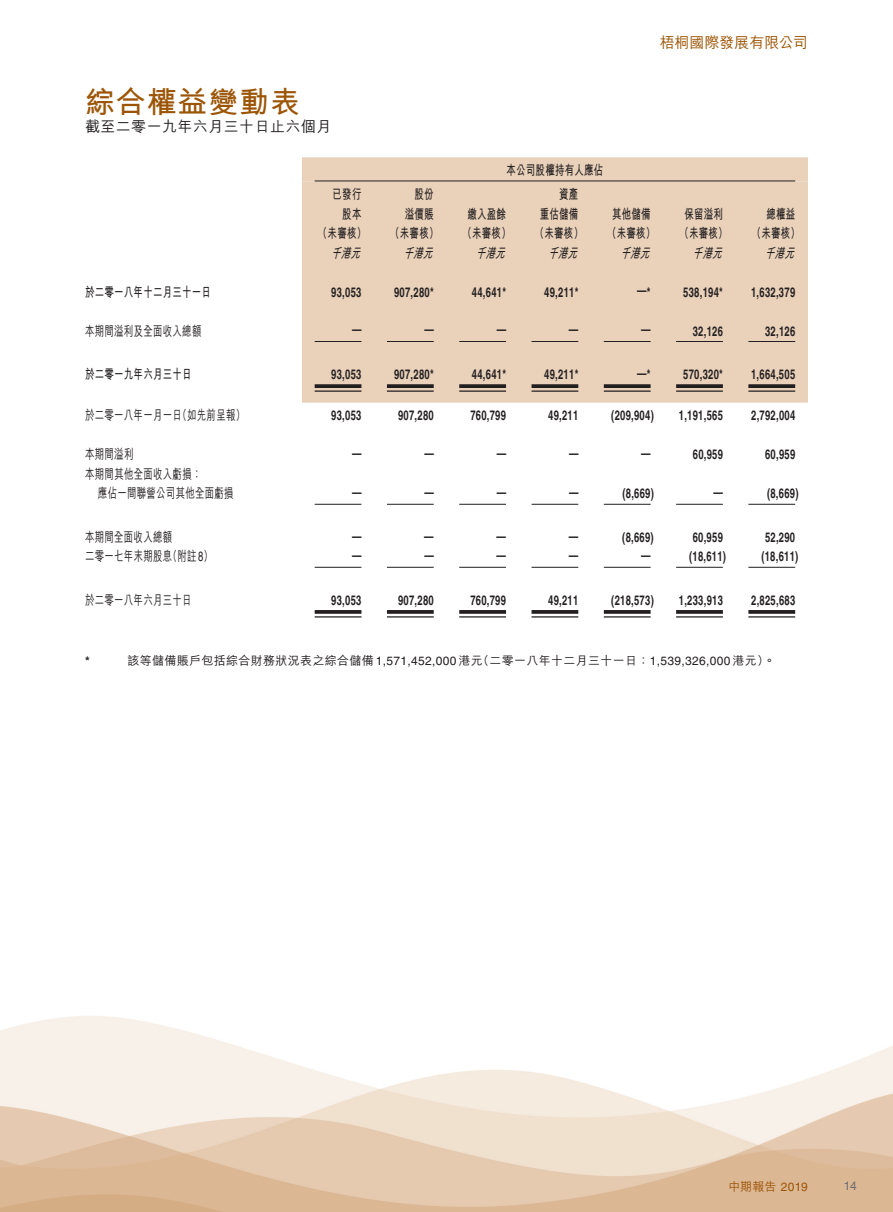
<style>
.page{position:relative;width:893px;height:1212px;background:#fff}
.page>*{position:absolute;margin:0;border:0;box-sizing:border-box;transform-origin:0 0}
.t1{font:700 30px "M Hei HK";letter-spacing:.03em;color:#9c5506}
.t2{font:500 15px "M Hei HK";letter-spacing:.03em;color:#231f20}
.t3{font:500 15px "M Hei HK";letter-spacing:-.005em;color:#9c5506}
.t4{font:700 13.5px "Helvetica";letter-spacing:.03em;color:#231f20;scale:.7 1}
.t5{font:700 13.5px/24px "M Hei HK";letter-spacing:.03em;color:#231f20;scale:.7 1}
.t6{font:500 13.5px/19.5px "M Hei HK";letter-spacing:.03em;color:#231f20;scale:.7 1}
.t7{font:italic 700 13.5px "M Hei HK";color:#231f20;scale:.7 1}
.t8{font:500 12px "M Hei HK";letter-spacing:.03em;color:#231f20}
.t9{font:500 12px "M Hei HK";color:#9c5506}
.t10{font:12px "Helvetica";color:#6c6d70}
.t11{font:700 12px "Helvetica";color:#231f20}
.s1{font-family:"Helvetica";font-weight:400}
</style>
<div class="page">
<svg style="left:302px;top:157px;width:506px;height:24px;background:#e5cdb7"></svg>
<div style="left:302px;top:181px;width:506px;height:222px;background:#e9d1ba"></div>
<hr style="left:315px;top:181px;width:480px;height:1px;background:#231f20">
<hr style="left:315px;top:341px;width:46px;height:1px;background:#231f20">
<hr style="left:387px;top:341px;width:47px;height:1px;background:#231f20">
<hr style="left:459px;top:341px;width:47px;height:1px;background:#231f20">
<hr style="left:531px;top:341px;width:47px;height:1px;background:#231f20">
<hr style="left:604px;top:341px;width:47px;height:1px;background:#231f20">
<hr style="left:676px;top:341px;width:47px;height:1px;background:#231f20">
<hr style="left:748px;top:341px;width:47px;height:1px;background:#231f20">
<svg style="left:315px;top:384px;width:46px;height:4px"></svg>
<hr style="left:315px;top:390px;width:46px;height:2px;background:#231f20">
<svg style="left:387px;top:384px;width:47px;height:4px"></svg>
<hr style="left:387px;top:390px;width:47px;height:2px;background:#231f20">
<svg style="left:459px;top:384px;width:47px;height:4px"></svg>
<hr style="left:459px;top:390px;width:47px;height:2px;background:#231f20">
<svg style="left:531px;top:384px;width:47px;height:4px"></svg>
<hr style="left:531px;top:390px;width:47px;height:2px;background:#231f20">
<svg style="left:604px;top:384px;width:47px;height:4px"></svg>
<hr style="left:604px;top:390px;width:47px;height:2px;background:#231f20">
<svg style="left:676px;top:384px;width:47px;height:4px"></svg>
<hr style="left:676px;top:390px;width:47px;height:2px;background:#231f20">
<svg style="left:748px;top:384px;width:47px;height:4px"></svg>
<hr style="left:748px;top:390px;width:47px;height:2px;background:#231f20">
<hr style="left:315px;top:504px;width:46px;height:1px;background:#231f20">
<hr style="left:387px;top:504px;width:47px;height:1px;background:#231f20">
<hr style="left:459px;top:504px;width:47px;height:1px;background:#231f20">
<hr style="left:531px;top:504px;width:47px;height:1px;background:#231f20">
<hr style="left:604px;top:504px;width:47px;height:1px;background:#231f20">
<hr style="left:676px;top:504px;width:47px;height:1px;background:#231f20">
<hr style="left:748px;top:504px;width:47px;height:1px;background:#231f20">
<hr style="left:315px;top:567px;width:46px;height:1px;background:#231f20">
<hr style="left:387px;top:567px;width:47px;height:1px;background:#231f20">
<hr style="left:459px;top:567px;width:47px;height:1px;background:#231f20">
<hr style="left:531px;top:567px;width:47px;height:1px;background:#231f20">
<hr style="left:604px;top:567px;width:47px;height:1px;background:#231f20">
<hr style="left:676px;top:567px;width:47px;height:1px;background:#231f20">
<hr style="left:748px;top:567px;width:47px;height:1px;background:#231f20">
<svg style="left:315px;top:610px;width:46px;height:4px"></svg>
<hr style="left:315px;top:616px;width:46px;height:1px;background:#231f20">
<svg style="left:387px;top:610px;width:47px;height:4px"></svg>
<hr style="left:387px;top:616px;width:47px;height:1px;background:#231f20">
<svg style="left:459px;top:610px;width:47px;height:4px"></svg>
<hr style="left:459px;top:616px;width:47px;height:1px;background:#231f20">
<svg style="left:531px;top:610px;width:47px;height:4px"></svg>
<hr style="left:531px;top:616px;width:47px;height:1px;background:#231f20">
<svg style="left:604px;top:610px;width:47px;height:4px"></svg>
<hr style="left:604px;top:616px;width:47px;height:1px;background:#231f20">
<svg style="left:676px;top:610px;width:47px;height:4px"></svg>
<hr style="left:676px;top:616px;width:47px;height:1px;background:#231f20">
<svg style="left:748px;top:610px;width:47px;height:4px"></svg>
<hr style="left:748px;top:616px;width:47px;height:1px;background:#231f20">
<p class="t3" style="left:660px;top:32px;width:150px">梧桐國際發展有限公司</p>
<h1 class="t1" style="left:85px;top:80px;width:217px">綜合權益變動表</h1>
<p class="t2" style="left:85px;top:116px;width:248px">截至二零一九年六月三十日止六個月</p>
<p class="t5" style="left:333px;top:181px;width:43px">已發行</p>
<p class="t5" style="left:415px;top:181px;width:29px">股份</p>
<p class="t5" style="left:559px;top:157px;width:65px;text-indent:-53px">本公司股權持有人應佔資產</p>
<p class="t5" style="left:342px;top:201px;width:29px">股本</p>
<p class="t5" style="left:405px;top:201px;width:43px">溢價賬</p>
<p class="t5" style="left:467px;top:201px;width:57px">繳入盈餘</p>
<p class="t5" style="left:540px;top:201px;width:57px">重估儲備</p>
<p class="t5" style="left:612px;top:201px;width:57px">其他儲備</p>
<p class="t5" style="left:684px;top:201px;width:57px">保留溢利</p>
<p class="t5" style="left:766px;top:201px;width:43px">總權益</p>
<p class="t5" style="left:318px;top:220px;width:71px">（未審核）</p>
<p class="t5" style="left:390px;top:220px;width:71px">（未審核）</p>
<p class="t5" style="left:462px;top:220px;width:71px">（未審核）</p>
<p class="t5" style="left:535px;top:220px;width:71px">（未審核）</p>
<p class="t5" style="left:607px;top:220px;width:71px">（未審核）</p>
<p class="t5" style="left:679px;top:220px;width:71px">（未審核）</p>
<p class="t5" style="left:752px;top:220px;width:71px">（未審核(</p>
<p class="t7" style="left:331px;top:243px;width:49px">千港元</p>
<p class="t7" style="left:403px;top:243px;width:49px">千港元</p>
<p class="t7" style="left:476px;top:243px;width:49px">千港元</p>
<p class="t7" style="left:548px;top:243px;width:49px">千港元</p>
<p class="t7" style="left:620px;top:243px;width:49px">千港元</p>
<p class="t7" style="left:693px;top:243px;width:49px">千港元</p>
<p class="t7" style="left:765px;top:243px;width:49px">千港元</p>
<p class="t5" style="left:85px;top:279px;width:182px">於二零一八年十二月三十一日</p>
<p class="t4" style="left:331px;top:284px;width:45px">93,053</p>
<p class="t4" style="left:394px;top:284px;width:58px">907,280*</p>
<p class="t4" style="left:472px;top:284px;width:50px">44,641*</p>
<p class="t4" style="left:544px;top:284px;width:50px">49,211*</p>
<p class="t4" style="left:647px;top:284px;width:7px">*</p>
<p class="t4" style="left:637px;top:282px;width:15px">—</p>
<p class="t4" style="left:683px;top:284px;width:58px">538,194*</p>
<p class="t4" style="left:751px;top:284px;width:65px">1,632,379</p>
<p class="t6" style="left:85px;top:320px;width:168px">本期間溢利及全面收入總額</p>
<p class="t4" style="left:352px;top:321px;width:15px">—</p>
<p class="t4" style="left:424px;top:321px;width:15px">—</p>
<p class="t4" style="left:497px;top:321px;width:15px">—</p>
<p class="t4" style="left:569px;top:321px;width:15px">—</p>
<p class="t4" style="left:641px;top:321px;width:15px">—</p>
<p class="t4" style="left:693px;top:323px;width:45px">32,126</p>
<p class="t4" style="left:765px;top:323px;width:45px">32,126</p>
<p class="t5" style="left:85px;top:361px;width:154px">於二零一九年六月三十日</p>
<p class="t4" style="left:331px;top:366px;width:45px">93,053</p>
<p class="t4" style="left:394px;top:366px;width:58px">907,280*</p>
<p class="t4" style="left:472px;top:366px;width:50px">44,641*</p>
<p class="t4" style="left:544px;top:366px;width:50px">49,211*</p>
<p class="t4" style="left:647px;top:366px;width:7px">*</p>
<p class="t4" style="left:637px;top:365px;width:15px">—</p>
<p class="t4" style="left:683px;top:366px;width:58px">570,320*</p>
<p class="t4" style="left:751px;top:366px;width:65px">1,664,505</p>
<p class="t6" style="left:177px;top:405px;width:98px">（如先前呈報(</p>
<p class="t6" style="left:85px;top:405px;width:140px">於二零一八年一月一日</p>
<p class="t4" style="left:331px;top:407px;width:45px">93,053</p>
<p class="t4" style="left:398px;top:407px;width:53px">907,280</p>
<p class="t4" style="left:470px;top:407px;width:53px">760,799</p>
<p class="t4" style="left:548px;top:407px;width:45px">49,211</p>
<p class="t4" style="left:611px;top:407px;width:62px">)209,904(</p>
<p class="t4" style="left:679px;top:407px;width:65px">1,191,565</p>
<p class="t4" style="left:751px;top:407px;width:65px">2,792,004</p>
<p class="t6" style="left:85px;top:444px;width:168px">本期間溢利<br>本期間其他全面收入虧損：</p>
<p class="t4" style="left:352px;top:445px;width:15px">—</p>
<p class="t4" style="left:424px;top:445px;width:15px">—</p>
<p class="t4" style="left:497px;top:445px;width:15px">—</p>
<p class="t4" style="left:569px;top:445px;width:15px">—</p>
<p class="t4" style="left:641px;top:445px;width:15px">—</p>
<p class="t4" style="left:693px;top:446px;width:45px">60,959</p>
<p class="t4" style="left:765px;top:446px;width:45px">60,959</p>
<p class="t6" style="left:98px;top:483px;width:195px">應佔一間聯營公司其他全面虧損</p>
<p class="t4" style="left:352px;top:484px;width:15px">—</p>
<p class="t4" style="left:424px;top:484px;width:15px">—</p>
<p class="t4" style="left:497px;top:484px;width:15px">—</p>
<p class="t4" style="left:569px;top:484px;width:15px">—</p>
<p class="t4" style="left:622px;top:485px;width:47px">)8,669(</p>
<p class="t4" style="left:714px;top:484px;width:15px">—</p>
<p class="t4" style="left:767px;top:485px;width:47px">)8,669(</p>
<p class="t6" style="left:85px;top:526px;width:126px">本期間全面收入總額</p>
<p class="t4" style="left:352px;top:528px;width:15px">—</p>
<p class="t4" style="left:424px;top:528px;width:15px">—</p>
<p class="t4" style="left:497px;top:528px;width:15px">—</p>
<p class="t4" style="left:569px;top:528px;width:15px">—</p>
<p class="t4" style="left:622px;top:529px;width:47px">)8,669(</p>
<p class="t4" style="left:693px;top:529px;width:45px">60,959</p>
<p class="t4" style="left:765px;top:529px;width:45px">52,290</p>
<p class="t6" style="left:85px;top:546px;width:126px">二零一七年末期股息</p>
<p class="t6" style="left:168px;top:546px;width:66px">（附註 (<span class="s1">8</span></p>
<p class="t4" style="left:352px;top:547px;width:15px">—</p>
<p class="t4" style="left:424px;top:547px;width:15px">—</p>
<p class="t4" style="left:497px;top:547px;width:15px">—</p>
<p class="t4" style="left:569px;top:547px;width:15px">—</p>
<p class="t4" style="left:641px;top:547px;width:15px">—</p>
<p class="t4" style="left:689px;top:548px;width:54px">)18,611(</p>
<p class="t4" style="left:761px;top:548px;width:54px">)18,611(</p>
<p class="t6" style="left:85px;top:589px;width:154px">於二零一八年六月三十日</p>
<p class="t4" style="left:331px;top:592px;width:45px">93,053</p>
<p class="t4" style="left:398px;top:592px;width:53px">907,280</p>
<p class="t4" style="left:470px;top:592px;width:53px">760,799</p>
<p class="t4" style="left:548px;top:592px;width:45px">49,211</p>
<p class="t4" style="left:611px;top:592px;width:62px">)218,573(</p>
<p class="t4" style="left:679px;top:592px;width:65px">1,233,913</p>
<p class="t4" style="left:751px;top:592px;width:65px">2,825,683</p>
<p class="t11" style="left:85px;top:654px;width:6px">*</p>
<p class="t8" style="left:128px;top:652px;width:357px">該等儲備賬戶包括綜合財務狀況表之綜合儲備<span class="s1">1,571,452,000</span>港元</p>
<p class="t8" style="left:477px;top:652px;width:300px">（二零一八年十二月三十一日：<span class="s1">1,539,326,000</span>港元。(</p>
<p class="t9" style="left:728px;top:1178px;width:81px">中期報告 <span class="s1">2019</span></p>
<p class="t10" style="left:844px;top:1179px;width:15px">14</p>
</div>
